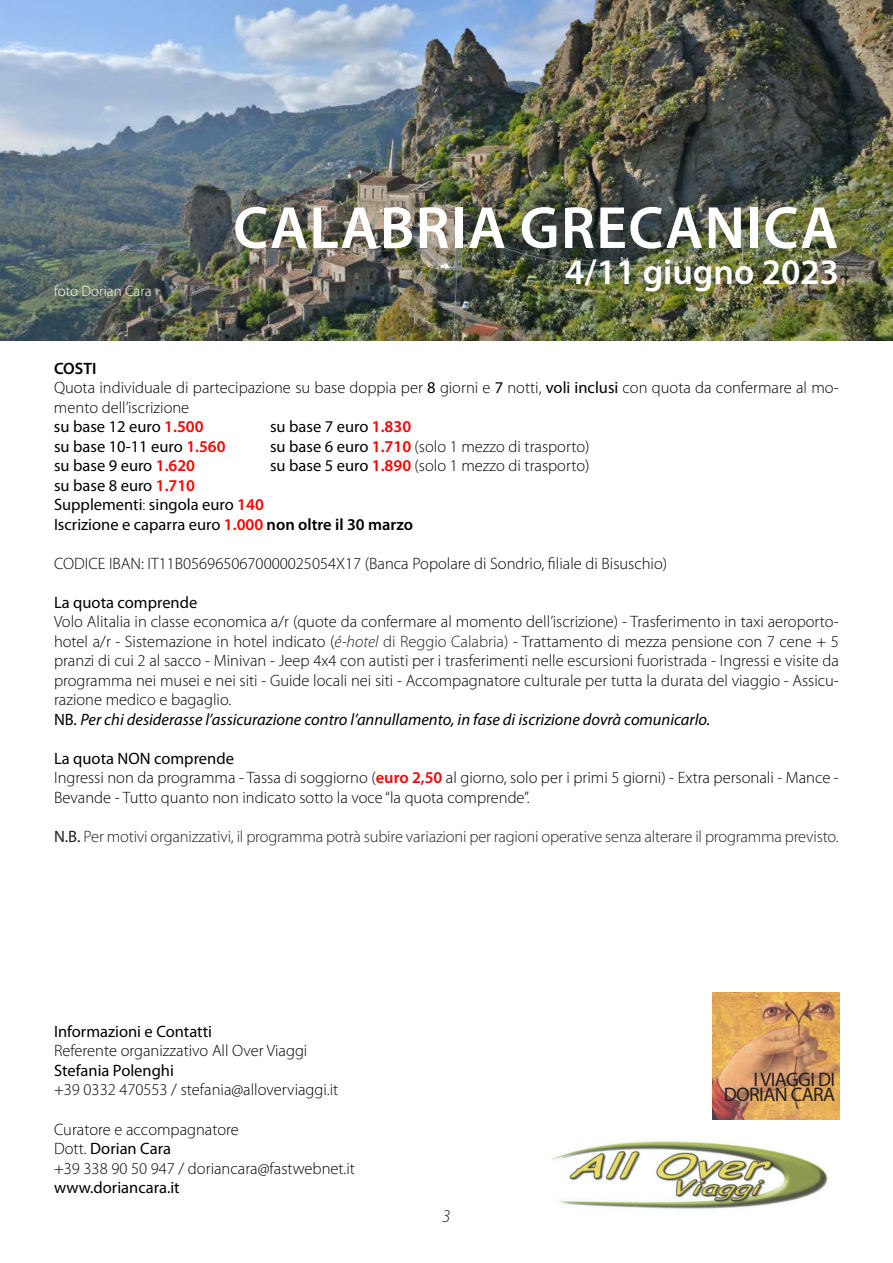
<style>
.page{position:relative;width:893px;height:1263px;background:#fff}
.page>*{position:absolute;margin:0;border:0;box-sizing:border-box;transform-origin:0 0}
.t1{font:600 60px "Myriad Pro";letter-spacing:.02em;color:#fff}
.t2{font:600 36px "Myriad Pro";color:#fff}
.t3{font:19.65px/15.5px "Myriad Pro";letter-spacing:-.03em;color:#231f20;text-align:right}
.t4{font:italic 300 18px "Myriad Pro";color:#231f20}
.t5{font:300 16.5px/19.5px "Myriad Pro";color:#000}
.t6{font:16.5px "Myriad Pro";color:#000}
.t7{font:300 16.5px "Myriad Pro";letter-spacing:-.01em;color:#231f20}
.t8{font:italic 16.5px "Myriad Pro";color:#000}
.t9{font:600 16.5px "Myriad Pro";color:#000}
.t10{font:300 15px "Myriad Pro";color:#fff}
.s1{font-weight:400}
.s2{font-weight:600;color:#f00}
.s3{font-weight:300}
.s4{font-weight:600}
.s5{font-style:italic;color:#231f20}
.s6{color:#231f20}
.s7{font-style:normal}
</style>
<div class="page">
<img style="left:0;top:0;width:893px;height:340px">
<img style="left:712px;top:992px;width:128px;height:128px">
<img style="left:552px;top:1141px;width:276px;height:68px">
<p class="t10" style="left:54px;top:282px;width:99px">foto Dorian Cara</p>
<p class="t1" style="left:233px;top:190px;width:607px">CALABRIA GRECANICA</p>
<p class="t2" style="left:565px;top:249px;width:275px">4/11 giugno 2023</p>
<p class="t9" style="left:54px;top:358px;width:44px">COSTI</p>
<p class="t5" style="left:54px;top:378px;width:786px">Quota individuale di partecipazione su base doppia per <span class="s1">8</span> giorni e <span class="s1">7</span> notti, <span class="s1">voli inclusi</span> con quota da confermare al mo&shy;mento dell’iscrizione</p>
<p class="t6" style="left:54px;top:417px;width:151px">su base 12 euro <span class="s2">1.500</span></p>
<p class="t6" style="left:270px;top:417px;width:143px">su base 7 euro <span class="s2">1.830</span></p>
<p class="t6" style="left:54px;top:436px;width:173px">su base 10-11 euro <span class="s2">1.560</span></p>
<p class="t5" style="left:270px;top:436px;width:321px"><span class="s1">su base 6 euro</span> <span class="s2">1.710</span> (solo 1 mezzo di trasporto)</p>
<p class="t6" style="left:54px;top:456px;width:143px">su base 9 euro <span class="s2">1.620</span></p>
<p class="t5" style="left:270px;top:456px;width:321px"><span class="s1">su base 5 euro</span> <span class="s2">1.890</span> (solo 1 mezzo di trasporto)</p>
<p class="t6" style="left:54px;top:475px;width:143px">su base 8 euro <span class="s2">1.710</span></p>
<p class="t6" style="left:54px;top:495px;width:211px">Supplementi<span class="s3">:</span> singola euro <span class="s2">140</span></p>
<p class="t6" style="left:54px;top:514px;width:361px">Iscrizione e caparra euro <span class="s2">1.000</span> <span class="s4">non oltre il 30 marzo</span></p>
<p class="t5" style="left:54px;top:553px;width:615px">CODICE IBAN: IT11B0569650670000025054X17 (Banca Popolare di Sondrio, filiale di Bisuschio)</p>
<p class="t6" style="left:54px;top:592px;width:145px">La quota comprende</p>
<p class="t5" style="left:54px;top:612px;width:786px;text-align:justify">Volo Alitalia in classe economica a/r (quote da confermare al momento dell’iscrizione) - Trasferimento in taxi aeroporto&shy;hotel a/r - Sistemazione in hotel indicato (<span class="s5">é-hotel</span> <span class="s6">di Reggio Calabria)</span> - Trattamento di mezza pensione con 7 cene + 5 pranzi di cui 2 al sacco - Minivan - Jeep 4x4 con autisti per i trasferimenti nelle escursioni fuoristrada - Ingressi e visite da programma nei musei e nei siti - Guide locali nei siti - Accompagnatore culturale per tutta la durata del viaggio - Assicu&shy;razione medico e bagaglio.</p>
<p class="t8" style="left:54px;top:709px;width:658px"><span class="s7">NB.</span> Per chi desiderasse l’assicurazione contro l’annullamento, in fase di iscrizione dovrà comunicarlo.</p>
<p class="t6" style="left:54px;top:748px;width:181px">La quota NON comprende</p>
<p class="t5" style="left:54px;top:768px;width:786px">Ingressi non da programma - Tassa di soggiorno (<span class="s2">euro 2,50</span> al giorno, solo per i primi 5 giorni) - Extra personali - Mance -<br>Bevande - Tutto quanto non indicato sotto la voce “la quota comprende”.</p>
<p class="t7" style="left:54px;top:826px;width:786px"><span class="s1">N.B.</span> Per motivi organizzativi, il programma potrà subire variazioni per ragioni operative senza alterare il programma previsto.</p>
<p class="t6" style="left:54px;top:1021px;width:160px">Informazioni e Contatti</p>
<p class="t5" style="left:54px;top:1041px;width:255px">Referente organizzativo All Over Viaggi</p>
<p class="t6" style="left:54px;top:1060px;width:121px">Stefania Polenghi</p>
<p class="t5" style="left:54px;top:1080px;width:286px">+39 0332 470553 / stefania@alloverviaggi.it</p>
<p class="t5" style="left:54px;top:1119px;width:186px">Curatore e accompagnatore</p>
<p class="t6" style="left:54px;top:1138px;width:118px"><span class="s3">Dott.</span> Dorian Cara</p>
<p class="t5" style="left:54px;top:1158px;width:303px">+39 338 90 50 947 / doriancara@fastwebnet.it</p>
<p class="t6" style="left:54px;top:1177px;width:127px">www.doriancara.it</p>
<p class="t4" style="left:442px;top:1206px;width:10px">3</p>
<p class="t3" style="left:724px;top:1071px;width:113px">I VIAGGI DI<br>DORIAN CARA</p>
</div>
